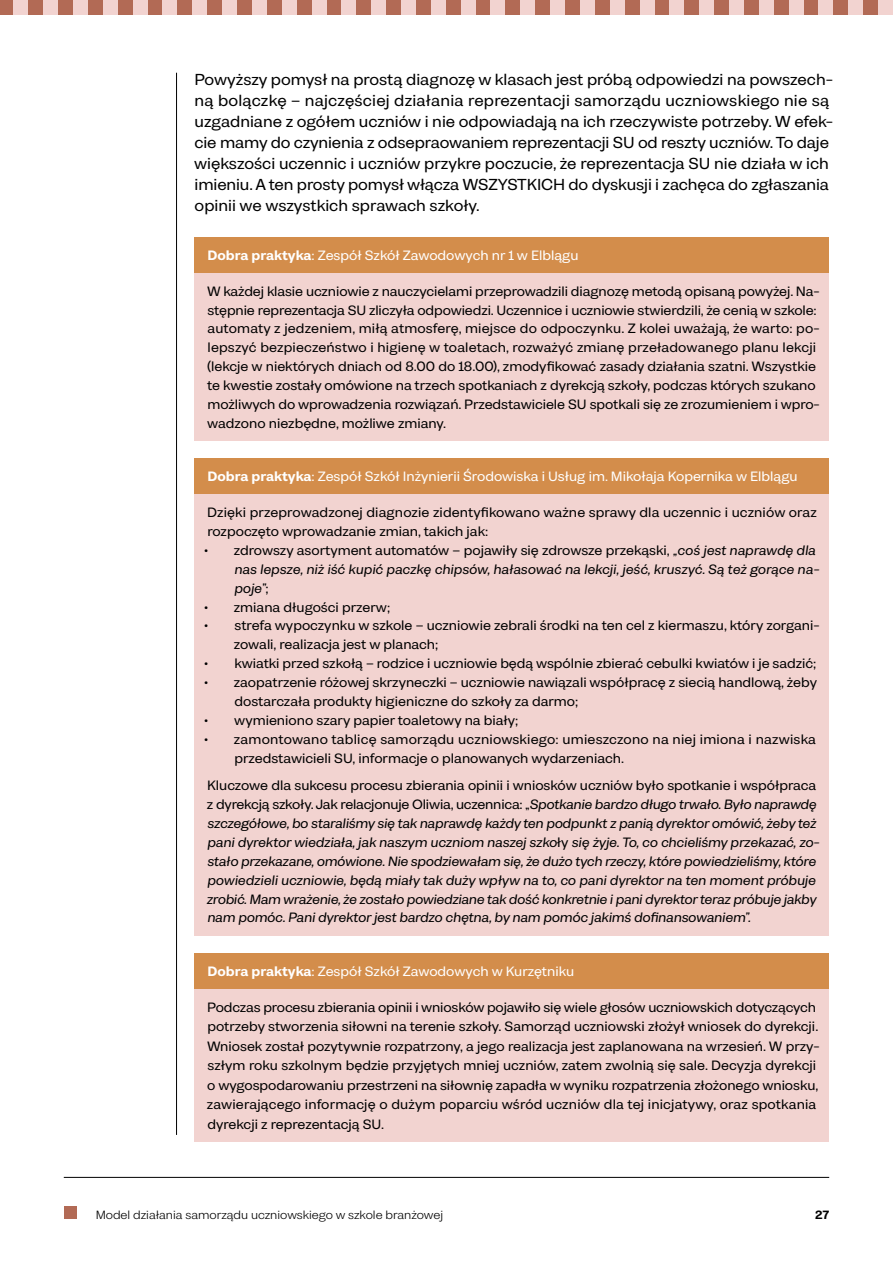
<style>
.page{position:relative;width:893px;height:1263px;background:#fff}
.page>*{position:absolute;margin:0;border:0;box-sizing:border-box;transform-origin:0 0}
.body{font:500 15px/21px "Pais";color:#000}
.tabela{font:500 12.75px/18.9px "Pais";color:#000}
.tabela-2{font:italic 500 12.75px/18.9px "Pais";letter-spacing:-.01em;color:#000}
.tabela-3{font:500 12.75px "Pais";color:#fff}
.t1{font:11.25px "Pais";color:#000}
.t2{font:700 11.25px "Pais";color:#000}
.s1{font-weight:700}
.s2{font-style:normal}
</style>
<div class="page">
<div style="left:64px;top:1206px;width:13px;height:13px;background:#b26a55"></div>
<div style="left:0;top:0;width:13px;height:15px;background:#b26a55"></div>
<div style="left:118px;top:0;width:15px;height:15px;background:#b26a55"></div>
<div style="left:237px;top:0;width:15px;height:15px;background:#b26a55"></div>
<div style="left:356px;top:0;width:15px;height:15px;background:#b26a55"></div>
<div style="left:476px;top:0;width:14px;height:15px;background:#b26a55"></div>
<div style="left:595px;top:0;width:15px;height:15px;background:#b26a55"></div>
<div style="left:714px;top:0;width:15px;height:15px;background:#b26a55"></div>
<div style="left:833px;top:0;width:15px;height:15px;background:#b26a55"></div>
<div style="left:58px;top:0;width:15px;height:15px;background:#b26a55"></div>
<div style="left:177px;top:0;width:15px;height:15px;background:#b26a55"></div>
<div style="left:297px;top:0;width:15px;height:15px;background:#b26a55"></div>
<div style="left:416px;top:0;width:15px;height:15px;background:#b26a55"></div>
<div style="left:535px;top:0;width:15px;height:15px;background:#b26a55"></div>
<div style="left:654px;top:0;width:15px;height:15px;background:#b26a55"></div>
<div style="left:774px;top:0;width:15px;height:15px;background:#b26a55"></div>
<div style="left:28px;top:0;width:15px;height:15px;background:#b26a55"></div>
<div style="left:148px;top:0;width:14px;height:15px;background:#b26a55"></div>
<div style="left:267px;top:0;width:15px;height:15px;background:#b26a55"></div>
<div style="left:386px;top:0;width:15px;height:15px;background:#b26a55"></div>
<div style="left:505px;top:0;width:15px;height:15px;background:#b26a55"></div>
<div style="left:625px;top:0;width:14px;height:15px;background:#b26a55"></div>
<div style="left:744px;top:0;width:15px;height:15px;background:#b26a55"></div>
<div style="left:863px;top:0;width:15px;height:15px;background:#b26a55"></div>
<div style="left:88px;top:0;width:15px;height:15px;background:#b26a55"></div>
<div style="left:207px;top:0;width:15px;height:15px;background:#b26a55"></div>
<div style="left:326px;top:0;width:15px;height:15px;background:#b26a55"></div>
<div style="left:446px;top:0;width:15px;height:15px;background:#b26a55"></div>
<div style="left:565px;top:0;width:15px;height:15px;background:#b26a55"></div>
<div style="left:684px;top:0;width:15px;height:15px;background:#b26a55"></div>
<div style="left:803px;top:0;width:15px;height:15px;background:#b26a55"></div>
<div style="left:13px;top:0;width:15px;height:15px;background:#f2d3d0"></div>
<div style="left:133px;top:0;width:15px;height:15px;background:#f2d3d0"></div>
<div style="left:252px;top:0;width:15px;height:15px;background:#f2d3d0"></div>
<div style="left:371px;top:0;width:15px;height:15px;background:#f2d3d0"></div>
<div style="left:490px;top:0;width:15px;height:15px;background:#f2d3d0"></div>
<div style="left:610px;top:0;width:15px;height:15px;background:#f2d3d0"></div>
<div style="left:729px;top:0;width:15px;height:15px;background:#f2d3d0"></div>
<div style="left:848px;top:0;width:15px;height:15px;background:#f2d3d0"></div>
<div style="left:878px;top:0;width:15px;height:15px;background:#f2d3d0"></div>
<div style="left:73px;top:0;width:15px;height:15px;background:#f2d3d0"></div>
<div style="left:192px;top:0;width:15px;height:15px;background:#f2d3d0"></div>
<div style="left:312px;top:0;width:14px;height:15px;background:#f2d3d0"></div>
<div style="left:431px;top:0;width:15px;height:15px;background:#f2d3d0"></div>
<div style="left:550px;top:0;width:15px;height:15px;background:#f2d3d0"></div>
<div style="left:669px;top:0;width:15px;height:15px;background:#f2d3d0"></div>
<div style="left:789px;top:0;width:14px;height:15px;background:#f2d3d0"></div>
<div style="left:43px;top:0;width:15px;height:15px;background:#f2d3d0"></div>
<div style="left:162px;top:0;width:15px;height:15px;background:#f2d3d0"></div>
<div style="left:282px;top:0;width:15px;height:15px;background:#f2d3d0"></div>
<div style="left:401px;top:0;width:15px;height:15px;background:#f2d3d0"></div>
<div style="left:520px;top:0;width:15px;height:15px;background:#f2d3d0"></div>
<div style="left:639px;top:0;width:15px;height:15px;background:#f2d3d0"></div>
<div style="left:759px;top:0;width:15px;height:15px;background:#f2d3d0"></div>
<div style="left:103px;top:0;width:15px;height:15px;background:#f2d3d0"></div>
<div style="left:222px;top:0;width:15px;height:15px;background:#f2d3d0"></div>
<div style="left:341px;top:0;width:15px;height:15px;background:#f2d3d0"></div>
<div style="left:461px;top:0;width:15px;height:15px;background:#f2d3d0"></div>
<div style="left:580px;top:0;width:15px;height:15px;background:#f2d3d0"></div>
<div style="left:699px;top:0;width:15px;height:15px;background:#f2d3d0"></div>
<div style="left:818px;top:0;width:15px;height:15px;background:#f2d3d0"></div>
<hr style="left:176px;top:73px;width:1px;height:1062px;background:#000">
<hr style="left:64px;top:1177px;width:765px;height:1px;background:#000">
<div style="left:194px;top:237px;width:635px;height:36px;background:#d38d4b"></div>
<div style="left:194px;top:273px;width:635px;height:168px;background:#f2d3d0"></div>
<div style="left:194px;top:459px;width:635px;height:35px;background:#d38d4b"></div>
<div style="left:194px;top:494px;width:635px;height:441px;background:#f2d3d0"></div>
<div style="left:194px;top:953px;width:635px;height:36px;background:#d38d4b"></div>
<div style="left:194px;top:989px;width:635px;height:152px;background:#f2d3d0"></div>
<p class="body" style="left:194px;top:68px;width:641px">Powyższy pomysł na prostą diagnozę w klasach jest próbą odpowiedzi na powszech&shy;ną bolączkę – najczęściej działania reprezentacji samorządu uczniowskiego nie są uzgadniane z ogółem uczniów i nie odpowiadają na ich rzeczywiste potrzeby. W efek&shy;cie mamy do czynienia z odsepraowaniem reprezentacji SU od reszty uczniów. To daje większości uczennic i uczniów przykre poczucie, że reprezentacja SU nie działa w ich imieniu. A ten prosty pomysł włącza WSZYSTKICH do dyskusji i zachęca do zgłaszania opinii we wszystkich sprawach szkoły.</p>
<p class="tabela-3" style="left:207px;top:246px;width:373px"><span class="s1">Dobra praktyka</span>: Zespół Szkół Zawodowych nr 1 w Elblągu</p>
<p class="tabela" style="left:207px;top:281px;width:614px">W każdej klasie uczniowie z nauczycielami przeprowadzili diagnozę metodą opisaną powyżej. Na&shy;stępnie reprezentacja SU zliczyła odpowiedzi. Uczennice i uczniowie stwierdzili, że cenią w szkole: automaty z jedzeniem, miłą atmosferę, miejsce do odpoczynku. Z kolei uważają, że warto: po&shy;lepszyć bezpieczeństwo i higienę w toaletach, rozważyć zmianę przeładowanego planu lekcji (lekcje w niektórych dniach od 8.00 do 18.00), zmodyfikować zasady działania szatni. Wszystkie te kwestie zostały omówione na trzech spotkaniach z dyrekcją szkoły, podczas których szukano możliwych do wprowadzenia rozwiązań. Przedstawiciele SU spotkali się ze zrozumieniem i wpro&shy;wadzono niezbędne, możliwe zmiany.</p>
<p class="tabela-3" style="left:207px;top:468px;width:592px"><span class="s1">Dobra praktyka</span>: Zespół Szkół Inżynierii Środowiska i Usług im. Mikołaja Kopernika w Elblągu</p>
<p class="tabela" style="left:207px;top:502px;width:611px">Dzięki przeprowadzonej diagnozie zidentyfikowano ważne sprawy dla uczennic i uczniów oraz rozpoczęto wprowadzanie zmian, takich jak:</p>
<p class="tabela-2" style="left:234px;top:540px;width:587px;text-indent:-30px"><span class="s2">• zdrowszy asortyment automatów – pojawiły się zdrowsze przekąski,</span> „coś jest naprawdę dla nas lepsze, niż iść kupić paczkę chipsów, hałasować na lekcji, jeść, kruszyć. Są też gorące na&shy;poje”<span class="s2">;</span></p>
<p class="tabela" style="left:204px;top:597px;width:188px">• zmiana długości przerw;</p>
<p class="tabela" style="left:234px;top:616px;width:587px;text-indent:-30px">• strefa wypoczynku w szkole – uczniowie zebrali środki na ten cel z kiermaszu, który zorgani&shy;zowali, realizacja jest w planach;</p>
<p class="tabela" style="left:204px;top:654px;width:614px">• kwiatki przed szkołą – rodzice i uczniowie będą wspólnie zbierać cebulki kwiatów i je sadzić;</p>
<p class="tabela" style="left:234px;top:673px;width:584px;text-indent:-31px">• zaopatrzenie różowej skrzyneczki – uczniowie nawiązali współpracę z siecią handlową, żeby dostarczała produkty higieniczne do szkoły za darmo;</p>
<p class="tabela" style="left:204px;top:710px;width:316px">• wymieniono szary papier toaletowy na biały;</p>
<p class="tabela" style="left:234px;top:729px;width:583px;text-indent:-31px">• zamontowano tablicę samorządu uczniowskiego: umieszczono na niej imiona i nazwiska przedstawicieli SU, informacje o planowanych wydarzeniach.</p>
<p class="tabela-2" style="left:207px;top:776px;width:614px"><span class="s2">Kluczowe dla sukcesu procesu zbierania opinii i wniosków uczniów było spotkanie i współpraca z dyrekcją szkoły. Jak relacjonuje Oliwia, uczennica: „</span>Spotkanie bardzo długo trwało. Było naprawdę szczegółowe, bo staraliśmy się tak naprawdę każdy ten podpunkt z panią dyrektor omówić, żeby też pani dyrektor wiedziała, jak naszym uczniom naszej szko<span class="s2">ły</span> się żyje. To, co chcieliśmy przekazać, zo&shy;stało przekazane, omówione. Nie spodziewałam się, że dużo tych rzeczy, które powiedzieliśmy, które powiedzieli uczniowie, będą miały tak duży wpływ na to, co pani dyrektor na ten moment próbuje zrobić. Mam wrażenie, że zostało powiedziane tak dość konkretnie i pani dyrektor teraz próbuje jakby nam pomóc. Pani dyrektor jest bardzo chętna, by nam pomóc jakimś dofinansowaniem”.</p>
<p class="tabela-3" style="left:207px;top:962px;width:368px"><span class="s1">Dobra praktyka</span>: Zespół Szkół Zawodowych w Kurzętniku</p>
<p class="tabela" style="left:207px;top:997px;width:614px;line-height:19.5px">Podczas procesu zbierania opinii i wniosków pojawiło się wiele głosów uczniowskich dotyczących potrzeby stworzenia siłowni na terenie szkoły. Samorząd uczniowski złożył wniosek do dyrekcji.<br>Wniosek został pozytywnie rozpatrzony, a jego realizacja jest zaplanowana na wrzesień. W przy&shy;szłym roku szkolnym będzie przyjętych mniej uczniów, zatem zwolnią się sale. Decyzja dyrekcji o wygospodarowaniu przestrzeni na siłownię zapadła w wyniku rozpatrzenia złożonego wniosku, zawierającego informację o dużym poparciu wśród uczniów dla tej inicjatywy, oraz spotkania dyrekcji z reprezentacją SU.</p>
<p class="t1" style="left:96px;top:1207px;width:349px">Model działania samorządu uczniowskiego w szkole branżowej</p>
<p class="t2" style="left:815px;top:1206px;width:15px">27</p>
</div>
